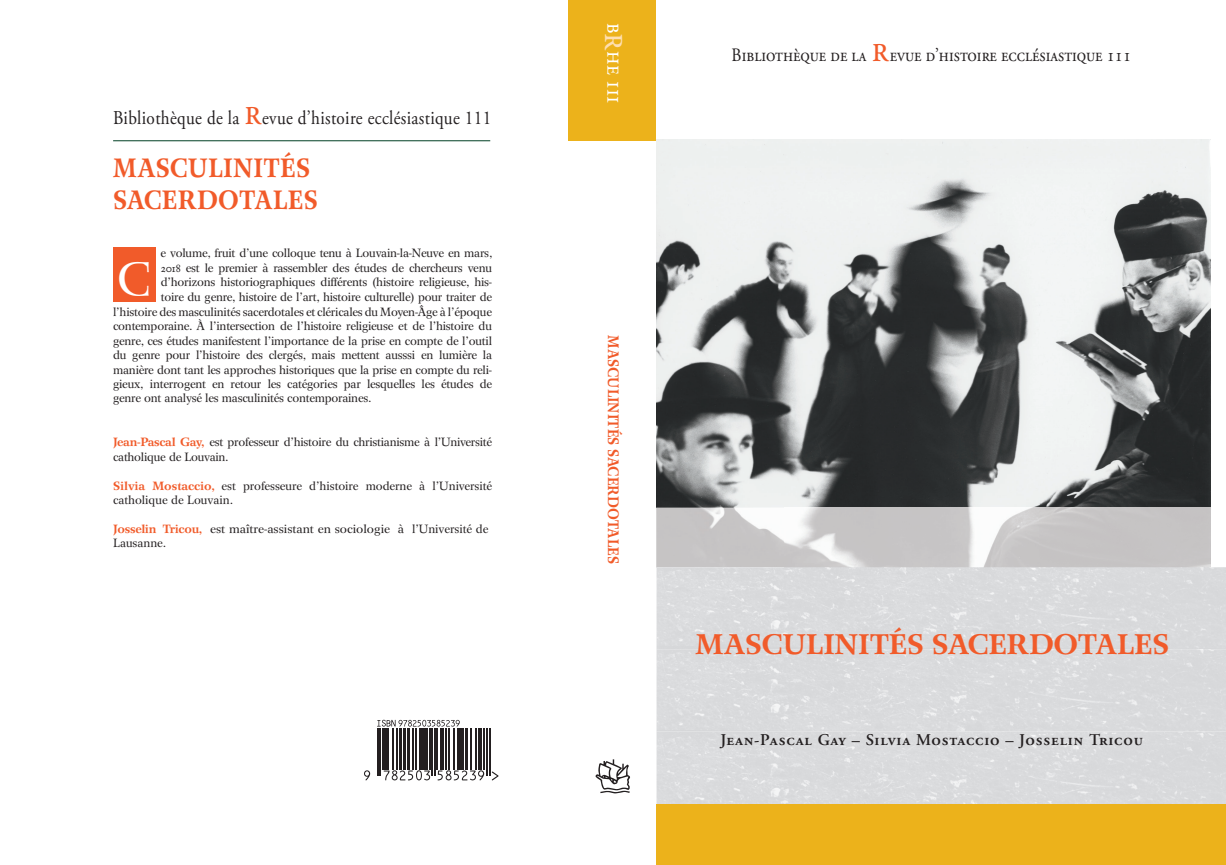
<style>
.page{position:relative;width:1226px;height:865px;background:#fff}
.page>*{position:absolute;margin:0;border:0;box-sizing:border-box;transform-origin:0 0}
.t1{font:75.62px "BRELOGOS";color:#231f20}
.t2{font:46.25px "Wilke LT Std";color:#fff}
.t3{font:700 28.38px "Wilke LT Std";letter-spacing:-.005em;color:#f15b2a}
.t4{font:700 26.5px/31.8px "Wilke LT Std";letter-spacing:.015em;color:#f15b2a;scale:.9 1}
.t5{font:25.25px "Adobe Garamond Pro";color:#fff;scale:.88 1}
.t6{font:19.5px "Adobe Garamond Pro";color:#231f20;scale:.88 1}
.t7{font:18.88px "Adobe Garamond Pro";color:#231f20;scale:.88 1}
.t8{font:600 16.38px "Adobe Garamond Pro";letter-spacing:.05em;color:#231f20}
.t9{font:700 15.12px "Wilke LT Std";letter-spacing:-.005em;color:#f15b2a;scale:.9 1}
.t10{font:12px/14.5px "Wilke LT Std";letter-spacing:-.015em;color:#231f20}
.t11{font:12px/14.1px "Wilke LT Std";letter-spacing:-.015em;color:#231f20;scale:1.05 1}
.s1{font-size:39.12px;color:#f15b2a}
.s2{font-family:"Adobe Caslon Pro"}
.s3{font-weight:700;color:#f15b2a}
.s4{font-size:39.12px;color:#fedfb2}
</style>
<div class="page">
<img style="left:656px;top:140px;width:554px;height:367px">
<div style="left:568px;top:0;width:88px;height:141px;background:#ecb21b"></div>
<svg style="left:656px;top:507px;width:555px;height:60px;background:#cdcbcc"></svg>
<div style="left:656px;top:567px;width:569px;height:82px;background:#dadbdd"></div>
<div style="left:656px;top:649px;width:569px;height:82px;background:#dadbdd"></div>
<div style="left:656px;top:731px;width:569px;height:73px;background:#dadbdd"></div>
<div style="left:656px;top:804px;width:569px;height:61px;background:#ecb21b"></div>
<div style="left:113px;top:247px;width:42px;height:55px;background:#f15b2a"></div>
<hr style="left:113px;top:140px;width:377px;height:1px;background:#003f24">
<hr style="left:377px;top:728px;width:1px;height:48px;background:#231f20">
<hr style="left:379px;top:728px;width:1px;height:48px;background:#231f20">
<hr style="left:382px;top:728px;width:3px;height:41px;background:#231f20">
<hr style="left:386px;top:728px;width:3px;height:41px;background:#231f20">
<hr style="left:392px;top:728px;width:2px;height:41px;background:#231f20">
<hr style="left:396px;top:728px;width:1px;height:41px;background:#231f20">
<hr style="left:399px;top:728px;width:3px;height:41px;background:#231f20">
<hr style="left:403px;top:728px;width:2px;height:41px;background:#231f20">
<hr style="left:407px;top:728px;width:2px;height:41px;background:#231f20">
<hr style="left:413px;top:728px;width:1px;height:41px;background:#231f20">
<hr style="left:415px;top:728px;width:1px;height:41px;background:#231f20">
<hr style="left:419px;top:728px;width:3px;height:41px;background:#231f20">
<div style="left:423px;top:728px;width:5px;height:41px;background:#231f20"></div>
<hr style="left:429px;top:728px;width:1px;height:41px;background:#231f20">
<hr style="left:432px;top:728px;width:1px;height:48px;background:#231f20">
<hr style="left:434px;top:728px;width:1px;height:48px;background:#231f20">
<hr style="left:436px;top:728px;width:2px;height:41px;background:#231f20">
<hr style="left:440px;top:728px;width:3px;height:41px;background:#231f20">
<hr style="left:445px;top:728px;width:1px;height:41px;background:#231f20">
<hr style="left:448px;top:728px;width:1px;height:41px;background:#231f20">
<hr style="left:453px;top:728px;width:1px;height:41px;background:#231f20">
<hr style="left:457px;top:728px;width:3px;height:41px;background:#231f20">
<hr style="left:461px;top:728px;width:3px;height:41px;background:#231f20">
<hr style="left:465px;top:728px;width:2px;height:41px;background:#231f20">
<hr style="left:470px;top:728px;width:1px;height:41px;background:#231f20">
<hr style="left:476px;top:728px;width:1px;height:41px;background:#231f20">
<hr style="left:478px;top:728px;width:4px;height:41px;background:#231f20">
<hr style="left:483px;top:728px;width:1px;height:41px;background:#231f20">
<hr style="left:486px;top:728px;width:2px;height:48px;background:#231f20">
<hr style="left:489px;top:728px;width:1px;height:48px;background:#231f20">
<svg style="left:364px;top:770px;width:6px;height:10px"></svg>
<svg style="left:383px;top:770px;width:47px;height:10px"></svg>
<svg style="left:437px;top:770px;width:47px;height:10px"></svg>
<svg style="left:492px;top:771px;width:6px;height:9px"></svg>
<svg style="left:377px;top:719px;width:83px;height:7px"></svg>
<h3 class="t6" style="left:113px;top:106px;width:431px">Bibliothèque de la <span class="s1">r</span>evue d’histoire ecclésiastique 111</h3>
<h3 class="t4" style="left:113px;top:152px;width:229px">MASCULINITÉS<br>SACERDOTALES</h3>
<p class="t10" style="left:161px;top:246px;width:333px">e volume, fruit d’une colloque tenu à Louvain-la-Neuve en mars,</p>
<p class="t10" style="left:161px;top:261px;width:333px"><span class="s2">2018</span> est le premier à rassembler des études de chercheurs venu</p>
<p class="t10" style="left:161px;top:275px;width:332px">d’horizons historiographiques différents (histoire religieuse, his-</p>
<p class="t10" style="left:161px;top:290px;width:332px">toire du genre, histoire de l’art, histoire culturelle) pour traiter de</p>
<p class="t10" style="left:113px;top:304px;width:380px">l’histoire des masculinités sacerdotales et cléricales du Moyen-Âge à l’époque</p>
<p class="t10" style="left:113px;top:319px;width:380px">contemporaine. À l’intersection de l’histoire religieuse et de l’histoire du</p>
<p class="t10" style="left:113px;top:333px;width:380px">genre, ces études manifestent l’importance de la prise en compte de l’outil</p>
<p class="t10" style="left:113px;top:348px;width:380px">du genre pour l’histoire des clergés, mais mettent ausssi en lumière la</p>
<p class="t10" style="left:113px;top:362px;width:380px">manière dont tant les approches historiques que la prise en compte du reli-</p>
<p class="t10" style="left:113px;top:377px;width:380px">gieux, interrogent en retour les catégories par lesquelles les études de</p>
<p class="t10" style="left:113px;top:391px;width:260px">genre ont analysé les masculinités contemporaines.</p>
<p class="t10" style="left:113px;top:434px;width:380px"><span class="s3">Jean-Pascal Gay,</span> est professeur d’histoire du christianisme à l’Université catholique de Louvain.</p>
<p class="t10" style="left:113px;top:478px;width:380px"><span class="s3">Silvia Mostaccio,</span> est professeure d’histoire moderne à l’Université catholique de Louvain.</p>
<p class="t11" style="left:113px;top:522px;width:359px"><span class="s3">Josselin Tricou,</span> est maître-assistant en sociologie à l’Université de<br>Lausanne.</p>
<h2 class="t2" style="left:118px;top:252px;width:35px">C</h2>
<h3 class="t5" style="left:630px;top:23px;width:93px;rotate:90deg">b<span class="s4">r</span>he 111</h3>
<h3 class="t7" style="left:731px;top:44px;width:455px">Bibliothèque de la <span class="s1">r</span>evue d’histoire ecclésiastique 111</h3>
<p class="t9" style="left:622px;top:335px;width:255px;rotate:90deg">MASCULINITÉS SACERDOTALES</p>
<h1 class="t1" style="left:580px;top:732px;width:67px">H</h1>
<h3 class="t3" style="left:695px;top:627px;width:475px">MASCULINITÉS SACERDOTALES</h3>
<h3 class="t8" style="left:720px;top:730px;width:424px">Jean-Pascal Gay – Silvia Mostaccio – Josselin Tricou</h3>
</div>
